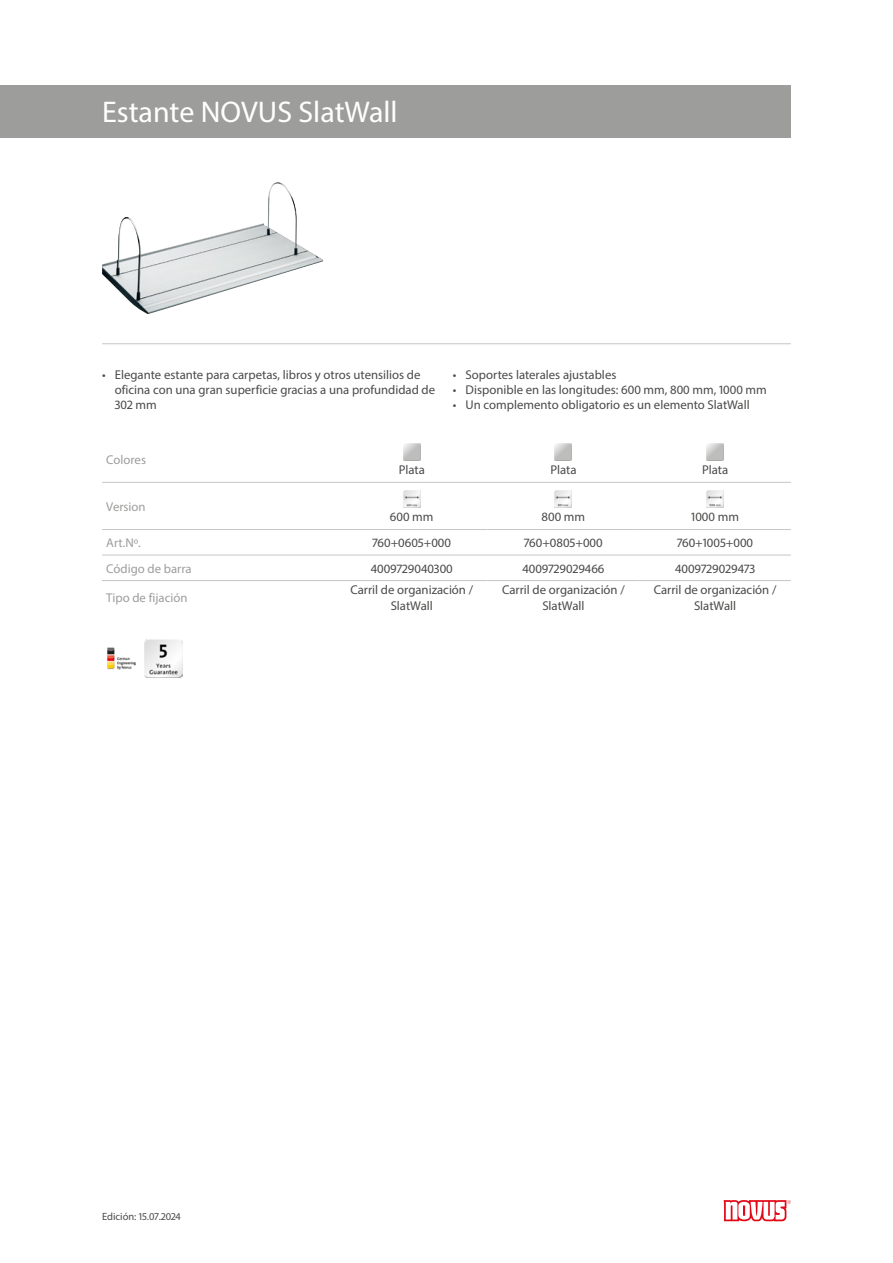
<style>
.page{position:relative;width:893px;height:1263px;background:#fff}
.page>*{position:absolute;margin:0;border:0;box-sizing:border-box;transform-origin:0 0}
.Produktname{font:30px "Myriad Pro";color:#fff}
.Produkttabelle_Zentr{font:12.75px/15.3px "Myriad Pro";color:#4a4a49;text-align:center}
.Produkttabelle_Links{font:12.75px "Myriad Pro";color:#9d9d9c}
.Farbildtext{font:12.75px "Myriad Pro";color:#4a4a49}
.t1{font:10.5px "Myriad Pro";color:#4a4a49}
</style>
<div class="page">
<img style="left:102px;top:182px;width:221px;height:132px">
<hr style="left:102px;top:343px;width:689px;height:1px;background:#c6c6c6">
<img style="left:107px;top:647px;width:29px;height:23px">
<img style="left:145px;top:639px;width:38px;height:39px">
<svg style="left:724px;top:1200px;width:67px;height:21px"></svg>
<div style="left:0;top:85px;width:791px;height:53px;background:#9d9d9c"></div>
<hr style="left:102px;top:482px;width:234px;height:1px;background:#c6c6c6">
<hr style="left:336px;top:482px;width:152px;height:1px;background:#c6c6c6">
<hr style="left:488px;top:482px;width:151px;height:1px;background:#c6c6c6">
<hr style="left:639px;top:482px;width:152px;height:1px;background:#c6c6c6">
<hr style="left:102px;top:529px;width:234px;height:1px;background:#c6c6c6">
<hr style="left:336px;top:529px;width:152px;height:1px;background:#c6c6c6">
<hr style="left:488px;top:529px;width:151px;height:1px;background:#c6c6c6">
<hr style="left:639px;top:529px;width:152px;height:1px;background:#c6c6c6">
<hr style="left:102px;top:555px;width:234px;height:1px;background:#c6c6c6">
<hr style="left:336px;top:555px;width:152px;height:1px;background:#c6c6c6">
<hr style="left:488px;top:555px;width:151px;height:1px;background:#c6c6c6">
<hr style="left:639px;top:555px;width:152px;height:1px;background:#c6c6c6">
<hr style="left:102px;top:580px;width:234px;height:1px;background:#c6c6c6">
<hr style="left:336px;top:580px;width:152px;height:1px;background:#c6c6c6">
<hr style="left:488px;top:580px;width:151px;height:1px;background:#c6c6c6">
<hr style="left:639px;top:580px;width:152px;height:1px;background:#c6c6c6">
<img style="left:403px;top:444px;width:17px;height:17px">
<img style="left:555px;top:444px;width:17px;height:17px">
<img style="left:707px;top:444px;width:17px;height:17px">
<img style="left:403px;top:491px;width:17px;height:17px">
<img style="left:555px;top:491px;width:17px;height:17px">
<img style="left:707px;top:491px;width:17px;height:17px">
<p class="Produktname" style="left:102px;top:94px;width:297px">Estante NOVUS SlatWall</p>
<p class="Produkttabelle_Zentr" style="left:115px;top:367px;width:322px;text-align:left;text-indent:-13px">• Elegante estante para carpetas, libros y otros utensilios de oficina con una gran superficie gracias a una profundidad de<br>302 mm</p>
<p class="Produkttabelle_Zentr" style="left:453px;top:367px;width:165px">• Soportes laterales ajustables</p>
<p class="Produkttabelle_Zentr" style="left:453px;top:382px;width:316px">• Disponible en las longitudes: 600 mm, 800 mm, 1000 mm</p>
<p class="Produkttabelle_Zentr" style="left:453px;top:397px;width:298px">• Un complemento obligatorio es un elemento SlatWall</p>
<p class="Produkttabelle_Links" style="left:106px;top:451px;width:41px">Colores</p>
<p class="Produkttabelle_Links" style="left:106px;top:499px;width:41px">Version</p>
<p class="Farbildtext" style="left:399px;top:462px;width:28px">Plata</p>
<p class="Farbildtext" style="left:550px;top:462px;width:28px">Plata</p>
<p class="Farbildtext" style="left:702px;top:462px;width:28px">Plata</p>
<p class="Farbildtext" style="left:390px;top:509px;width:45px">600 mm</p>
<p class="Farbildtext" style="left:542px;top:509px;width:45px">800 mm</p>
<p class="Farbildtext" style="left:691px;top:509px;width:49px">1000 mm</p>
<p class="Produkttabelle_Links" style="left:106px;top:535px;width:36px">Art.Nº.</p>
<p class="Produkttabelle_Zentr" style="left:372px;top:535px;width:80px">760+0605+000</p>
<p class="Produkttabelle_Zentr" style="left:524px;top:535px;width:80px">760+0805+000</p>
<p class="Produkttabelle_Zentr" style="left:677px;top:535px;width:78px">760+1005+000</p>
<p class="Produkttabelle_Links" style="left:106px;top:560px;width:87px">Código de barra</p>
<p class="Produkttabelle_Zentr" style="left:371px;top:560px;width:84px">4009729040300</p>
<p class="Produkttabelle_Zentr" style="left:522px;top:560px;width:84px">4009729029466</p>
<p class="Produkttabelle_Zentr" style="left:675px;top:560px;width:81px">4009729029473</p>
<p class="Produkttabelle_Links" style="left:106px;top:590px;width:83px">Tipo de fijación</p>
<p class="Produkttabelle_Zentr" style="left:350px;top:582px;width:124px">Carril de organización /<br>SlatWall</p>
<p class="Produkttabelle_Zentr" style="left:502px;top:582px;width:124px">Carril de organización /<br>SlatWall</p>
<p class="Produkttabelle_Zentr" style="left:654px;top:582px;width:124px">Carril de organización /<br>SlatWall</p>
<p class="t1" style="left:102px;top:1210px;width:80px">Edición: 15.07.2024</p>
</div>
